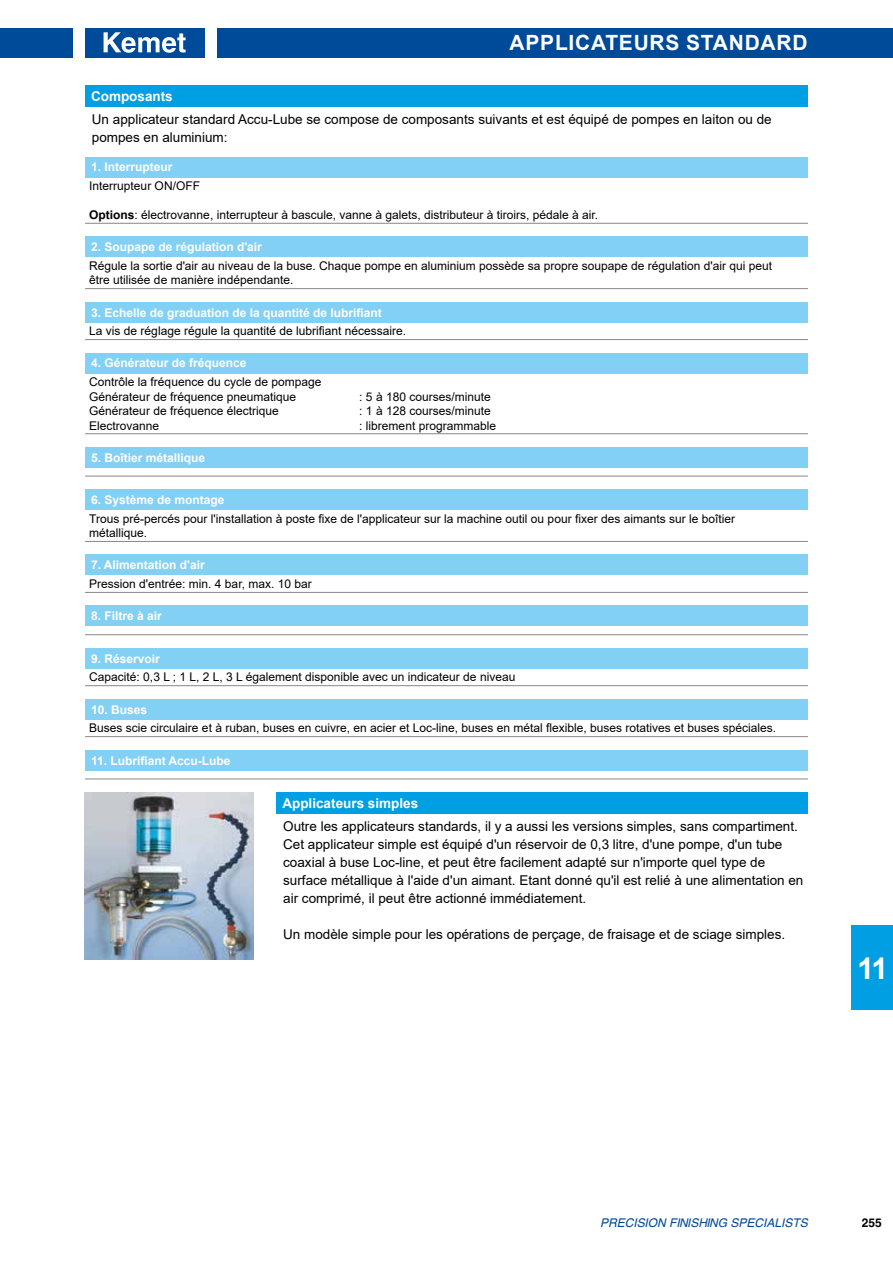
<style>
.page{position:relative;width:893px;height:1263px;background:#fff}
.page>*{position:absolute;margin:0;border:0;box-sizing:border-box;transform-origin:0 0}
.t1{font:700 30px "Arial";color:#fff}
.t2{font:700 21px "Arial";letter-spacing:.035em;color:#fff}
.t3{font:13.5px/18px "Arial";color:#000}
.t4{font:700 13.5px "Arial";color:#fff}
.t5{font:12px/14.4px "Arial";color:#000}
.t6{font:700 12px "Arial";color:#fff}
.t7{font:italic 12px "Swansea";color:#004a9a}
.t8{font:700 12px "Swansea";color:#000}
.s1{font-weight:700}
</style>
<div class="page">
<div style="left:852px;top:926px;width:41px;height:84px;background:#009fe3"></div>
<div style="left:217px;top:28px;width:676px;height:29px;background:#004a9a"></div>
<div style="left:0;top:28px;width:72px;height:29px;background:#004a9a"></div>
<div style="left:85px;top:28px;width:119px;height:29px;background:#004a9a"></div>
<svg style="left:104px;top:32px;width:82px;height:21px"></svg>
<div style="left:85px;top:85px;width:723px;height:22px;background:#009fe3"></div>
<div style="left:85px;top:157px;width:723px;height:20px;background:#83d0f5"></div>
<hr style="left:85px;top:223px;width:723px;height:1px;background:#878787">
<div style="left:85px;top:236px;width:723px;height:21px;background:#83d0f5"></div>
<hr style="left:85px;top:288px;width:723px;height:1px;background:#878787">
<div style="left:85px;top:302px;width:723px;height:20px;background:#83d0f5"></div>
<hr style="left:85px;top:339px;width:723px;height:1px;background:#878787">
<div style="left:85px;top:353px;width:723px;height:20px;background:#83d0f5"></div>
<hr style="left:85px;top:433px;width:723px;height:1px;background:#878787">
<div style="left:85px;top:447px;width:723px;height:21px;background:#83d0f5"></div>
<hr style="left:85px;top:476px;width:723px;height:1px;background:#878787">
<div style="left:85px;top:489px;width:723px;height:21px;background:#83d0f5"></div>
<hr style="left:85px;top:541px;width:723px;height:1px;background:#878787">
<div style="left:85px;top:555px;width:723px;height:20px;background:#83d0f5"></div>
<hr style="left:85px;top:592px;width:723px;height:1px;background:#878787">
<div style="left:85px;top:605px;width:723px;height:21px;background:#83d0f5"></div>
<hr style="left:85px;top:634px;width:723px;height:1px;background:#878787">
<div style="left:85px;top:648px;width:723px;height:21px;background:#83d0f5"></div>
<hr style="left:85px;top:685px;width:723px;height:1px;background:#878787">
<div style="left:85px;top:699px;width:723px;height:20px;background:#83d0f5"></div>
<hr style="left:85px;top:736px;width:723px;height:1px;background:#878787">
<div style="left:85px;top:750px;width:723px;height:20px;background:#83d0f5"></div>
<hr style="left:85px;top:779px;width:723px;height:1px;background:#878787">
<div style="left:276px;top:792px;width:532px;height:22px;background:#009fe3"></div>
<img style="left:84px;top:792px;width:170px;height:168px">
<h2 class="t2" style="left:510px;top:28px;width:299px">Applicateurs standard</h2>
<p class="t4" style="left:91px;top:87px;width:83px">Composants</p>
<p class="t3" style="left:92px;top:110px;width:681px">Un applicateur standard Accu-Lube se compose de composants suivants et est équipé de pompes en laiton ou de pompes en aluminium:</p>
<p class="t6" style="left:91px;top:159px;width:83px">1. Interrupteur</p>
<p class="t5" style="left:89px;top:179px;width:112px">Interrupteur ON/OFF</p>
<p class="t5" style="left:89px;top:208px;width:510px"><span class="s1">Options</span>: électrovanne, interrupteur à bascule, vanne à galets, distributeur à tiroirs, pédale à air.</p>
<p class="t6" style="left:91px;top:238px;width:172px">2. Soupape de régulation d'air</p>
<p class="t5" style="left:89px;top:258px;width:684px">Régule la sortie d'air au niveau de la buse. Chaque pompe en aluminium possède sa propre soupape de régulation d'air qui peut être utilisée de manière indépendante.</p>
<p class="t6" style="left:91px;top:304px;width:292px">3. Echelle de graduation de la quantité de lubrifiant</p>
<p class="t5" style="left:89px;top:324px;width:318px">La vis de réglage régule la quantité de lubrifiant nécessaire.</p>
<p class="t6" style="left:91px;top:355px;width:157px">4. Générateur de fréquence</p>
<p class="t5" style="left:89px;top:375px;width:234px">Contrôle la fréquence du cycle de pompage<br>Générateur de fréquence pneumatique</p>
<p class="t5" style="left:359px;top:389px;width:133px">: 5 à 180 courses/minute</p>
<p class="t5" style="left:89px;top:404px;width:191px">Générateur de fréquence électrique</p>
<p class="t5" style="left:359px;top:404px;width:133px">: 1 à 128 courses/minute</p>
<p class="t5" style="left:89px;top:418px;width:72px">Electrovanne</p>
<p class="t5" style="left:359px;top:418px;width:138px">: librement programmable</p>
<p class="t6" style="left:91px;top:449px;width:116px">5. Boîtier métallique</p>
<p class="t6" style="left:91px;top:491px;width:135px">6. Système de montage</p>
<p class="t5" style="left:89px;top:511px;width:647px">Trous pré-percés pour l'installation à poste fixe de l'applicateur sur la machine outil ou pour fixer des aimants sur le boîtier métallique.</p>
<p class="t6" style="left:91px;top:557px;width:115px">7. Alimentation d'air</p>
<p class="t5" style="left:89px;top:577px;width:224px">Pression d'entrée: min. 4 bar, max. 10 bar</p>
<p class="t6" style="left:91px;top:608px;width:72px">8. Filtre à air</p>
<p class="t6" style="left:91px;top:650px;width:70px">9. Réservoir</p>
<p class="t5" style="left:89px;top:670px;width:428px">Capacité: 0,3 L ; 1 L, 2 L, 3 L également disponible avec un indicateur de niveau</p>
<p class="t6" style="left:91px;top:701px;width:58px">10. Buses</p>
<p class="t5" style="left:89px;top:721px;width:688px">Buses scie circulaire et à ruban, buses en cuivre, en acier et Loc-line, buses en métal flexible, buses rotatives et buses spéciales.</p>
<p class="t6" style="left:91px;top:752px;width:141px">11. Lubrifiant Accu-Lube</p>
<p class="t4" style="left:282px;top:794px;width:137px">Applicateurs simples</p>
<p class="t3" style="left:283px;top:817px;width:522px">Outre les applicateurs standards, il y a aussi les versions simples, sans compartiment.<br>Cet applicateur simple est équipé d'un réservoir de 0,3 litre, d'une pompe, d'un tube coaxial à buse Loc-line, et peut être facilement adapté sur n'importe quel type de surface métallique à l'aide d'un aimant. Etant donné qu'il est relié à une alimentation en air comprimé, il peut être actionné immédiatement.</p>
<p class="t3" style="left:283px;top:925px;width:503px">Un modèle simple pour les opérations de perçage, de fraisage et de sciage simples.</p>
<h1 class="t1" style="left:857px;top:947px;width:32px">11</h1>
<p class="t7" style="left:600px;top:1216px;width:209px">PRECISION FINISHING SPECIALISTS</p>
<p class="t8" style="left:862px;top:1215px;width:22px">255</p>
</div>
